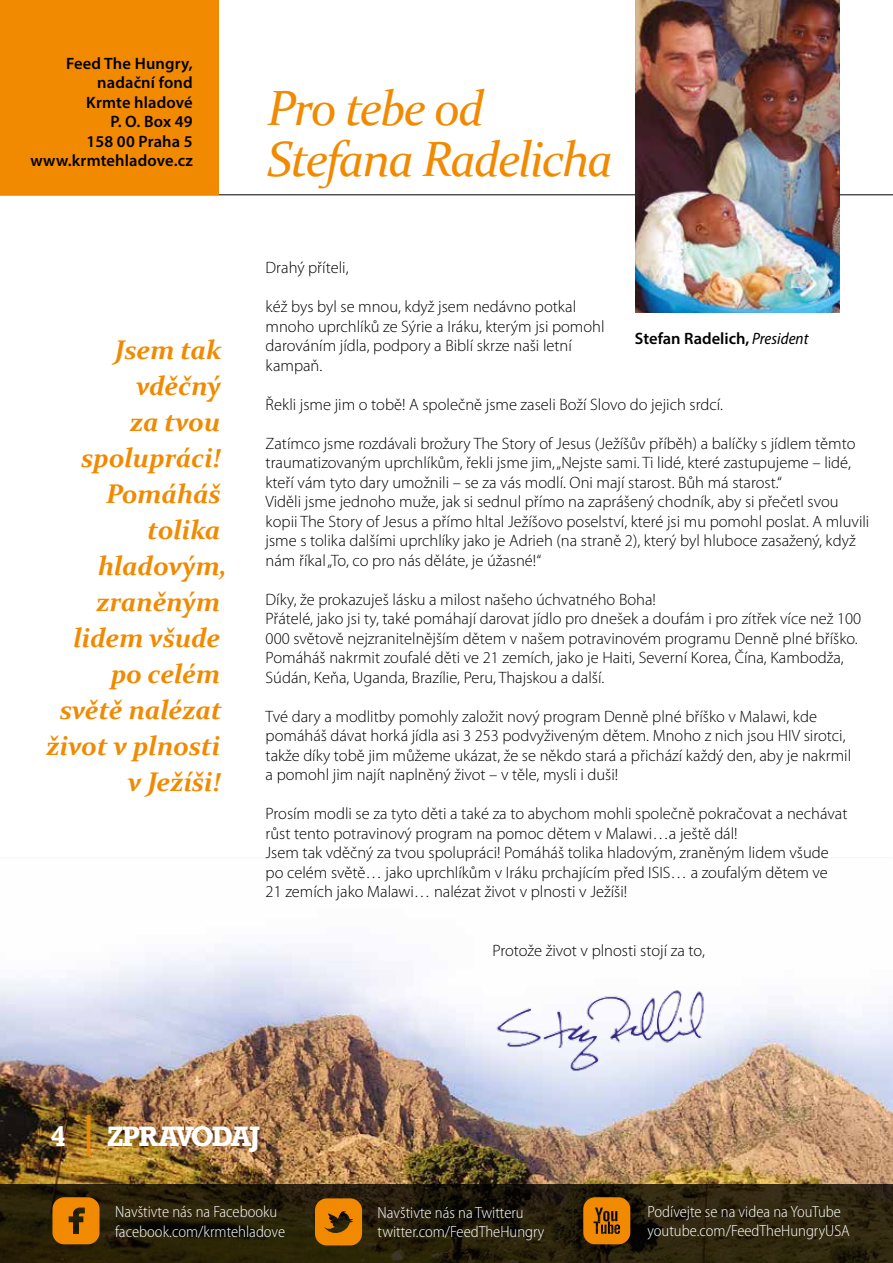
<style>
.page{position:relative;width:893px;height:1263px;background:#fff}
.page>*{position:absolute;margin:0;border:0;box-sizing:border-box;transform-origin:0 0}
.t1{font:italic 49.5px/51px "Constantia";letter-spacing:-.035em;color:#f18a00}
.t2{font:italic 700 27px/36px "Constantia";letter-spacing:-.01em;color:#f18a00;text-align:right}
.t3{font:700 27px "Rockwell";letter-spacing:-.02em;color:#fff}
.t4{font:300 16.5px/19.5px "Myriad Pro";color:#000}
.t5{font:600 16.5px/19.5px "Myriad Pro";letter-spacing:.01em;color:#000;text-align:right}
.t6{font:300 semi-condensed 16.2px/19.4px "Myriad Pro";color:#fff}
.s1{font-weight:400;font-style:italic;font-stretch:semi-condensed}
.s2{font-weight:400;font-size:45px;color:#f18a00}
</style>
<div class="page">
<hr style="left:0;top:194px;width:893px;height:1px;background:#000">
<div style="left:0;top:0;width:218px;height:194px;background:#f18a00"></div>
<img style="left:0;top:944px;width:893px;height:240px">
<svg style="left:0;top:1184px;width:893px;height:79px;background:#261f0a"></svg>
<svg style="left:315px;top:1198px;width:47px;height:47px;background:#c77301"></svg>
<svg style="left:52px;top:1197px;width:48px;height:47px;background:#cb7601"></svg>
<svg style="left:583px;top:1197px;width:47px;height:47px;background:#c67201"></svg>
<img style="left:635px;top:0;width:204px;height:313px">
<img style="left:492px;top:976px;width:216px;height:108px">
<p class="t5" style="left:30px;top:53px;width:164px">Feed The Hungry, nadační fond<br>Krmte hladové<br>P. O. Box 49<br>158 00 Praha 5 www.krmtehladove.cz</p>
<h2 class="t2" style="left:46px;top:331px;width:183px">Jsem tak vděčný<br>za tvou spolupráci!<br>Pomáháš tolika hladovým, zraněným lidem všude po celém<br>světě nalézat život v plnosti v Ježíši!</h2>
<h1 class="t1" style="left:267px;top:80px;width:347px">Pro tebe od<br>Stefana Radelicha</h1>
<p class="t4" style="left:266px;top:258px;width:84px">Drahý příteli,</p>
<p class="t4" style="left:266px;top:297px;width:340px">kéž bys byl se mnou, když jsem nedávno potkal mnoho uprchlíků ze Sýrie a Iráku, kterým jsi pomohl darováním jídla, podpory a Biblí skrze naši letní kampaň.</p>
<p class="t4" style="left:266px;top:394px;width:459px">Řekli jsme jim o tobě! A společně jsme zaseli Boží Slovo do jejich srdcí.</p>
<p class="t4" style="left:266px;top:433px;width:605px">Zatímco jsme rozdávali brožury The Story of Jesus (Ježíšův příběh) a balíčky s jídlem těmto traumatizovaným uprchlíkům, řekli jsme jim, „Nejste sami. Ti lidé, které zastupujeme – lidé, kteří vám tyto dary umožnili – se za vás modlí. Oni mají starost. Bůh má starost.“<br>Viděli jsme jednoho muže, jak si sednul přímo na zaprášený chodník, aby si přečetl svou kopii The Story of Jesus a přímo hltal Ježíšovo poselství, které jsi mu pomohl poslat. A mluvili jsme s tolika dalšími uprchlíky jako je Adrieh (na straně 2), který byl hluboce zasažený, když nám říkal „To, co pro nás děláte, je úžasné!“</p>
<p class="t4" style="left:266px;top:589px;width:597px">Díky, že prokazuješ lásku a milost našeho úchvatného Boha!<br>Přátelé, jako jsi ty, také pomáhají darovat jídlo pro dnešek a doufám i pro zítřek více než 100<br>000 světově nejzranitelnějším dětem v našem potravinovém programu Denně plné bříško.<br>Pomáháš nakrmit zoufalé děti ve 21 zemích, jako je Haiti, Severní Korea, Čína, Kambodža, Súdán, Keňa, Uganda, Brazílie, Peru, Thajskou a další.</p>
<p class="t4" style="left:266px;top:706px;width:587px">Tvé dary a modlitby pomohly založit nový program Denně plné bříško v Malawi, kde pomáháš dávat horká jídla asi 3 253 podvyživeným dětem. Mnoho z nich jsou HIV sirotci, takže díky tobě jim můžeme ukázat, že se někdo stará a přichází každý den, aby je nakrmil a pomohl jim najít naplněný život – v těle, mysli i duši!</p>
<p class="t4" style="left:266px;top:804px;width:583px">Prosím modli se za tyto děti a také za to abychom mohli společně pokračovat a nechávat růst tento potravinový program na pomoc dětem v Malawi…a ještě dál!<br>Jsem tak vděčný za tvou spolupráci! Pomáháš tolika hladovým, zraněným lidem všude po celém světě… jako uprchlíkům v Iráku prchajícím před ISIS… a zoufalým dětem ve 21 zemích jako Malawi… nalézat život v plnosti v Ježíši!</p>
<p class="t5" style="left:635px;top:328px;width:175px">Stefan Radelich, <span class="s1">President</span></p>
<p class="t4" style="left:492px;top:940px;width:214px">Protože život v plnosti stojí za to,</p>
<h2 class="t3" style="left:52px;top:1121px;width:210px">4 <span class="s2">|</span> ZPRAVODAJ</h2>
<p class="t6" style="left:115px;top:1202px;width:172px">Navštivte nás na Facebooku facebook.com/krmtehladove</p>
<p class="t6" style="left:378px;top:1202px;width:168px">Navštivte nás na Twitteru twitter.com/FeedTheHungry</p>
<p class="t6" style="left:647px;top:1201px;width:204px">Podívejte se na videa na YouTube youtube.com/FeedTheHungryUSA</p>
</div>
